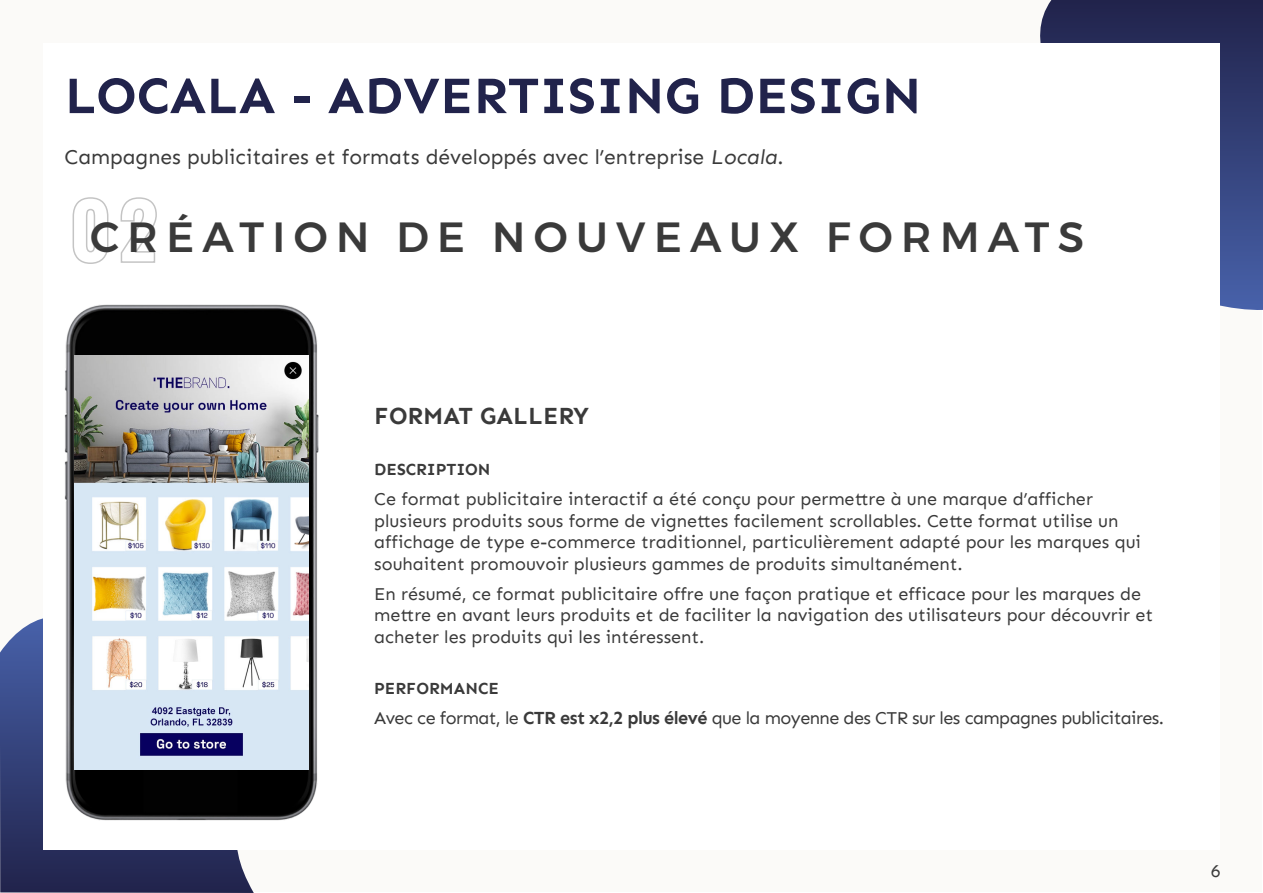
<style>
.page{position:relative;width:1263px;height:893px;background:#fff}
.page>*{position:absolute;margin:0;border:0;box-sizing:border-box;transform-origin:0 0}
.t1{font:700 52.5px "Sen";color:#21234b}
.t2{font:500 42px "Montserrat";letter-spacing:.2em;color:#3a3a3a}
.t3{font:700 24px "Sen";color:#3a3a3a}
.t4{font:21px "Sen";color:#3a3a3a}
.t5{font:18px/21.6px "Sen";color:#3a3a3a}
.t6{font:18px "Sen";letter-spacing:-.03em;color:#3a3a3a}
.t7{font:700 16.5px "Sen";color:#3a3a3a}
.s1{font-family:"Oswald";font-weight:700;font-size:78px}
.s2{font-weight:700}
</style>
<div class="page">
<div style="left:1px;top:1px;width:1261px;height:891px;background:#fbfaf8"></div>
<svg style="left:1040px;top:0;width:223px;height:310px;background:#303a6c"></svg>
<svg style="left:0;top:618px;width:254px;height:275px;background:#37406f"></svg>
<div style="left:43px;top:43px;width:1177px;height:807px;background:#fff"></div>
<img style="left:65px;top:305px;width:253px;height:516px">
<img style="left:75px;top:356px;width:233px;height:414px">
<h1 class="t1" style="left:65px;top:65px;width:859px">LOCALA - ADVERTISING DESIGN</h1>
<p class="t4" style="left:65px;top:145px;width:720px">Campagnes publicitaires et formats développés avec l’entreprise Locala.</p>
<h2 class="t2" style="left:69px;top:204px;width:1017px"><span class="s1">02</span>CRÉATION DE NOUVEAUX FORMATS</h2>
<h3 class="t3" style="left:374px;top:403px;width:217px">FORMAT GALLERY</h3>
<p class="t7" style="left:374px;top:460px;width:118px">DESCRIPTION</p>
<p class="t5" style="left:374px;top:488px;width:768px">Ce format publicitaire interactif a été conçu pour permettre à une marque d’afficher plusieurs produits sous forme de vignettes facilement scrollables. Cette format utilise un affichage de type e-commerce traditionnel, particulièrement adapté pour les marques qui souhaitent promouvoir plusieurs gammes de produits simultanément.</p>
<p class="t5" style="left:374px;top:583px;width:780px">En résumé, ce format publicitaire offre une façon pratique et efficace pour les marques de mettre en avant leurs produits et de faciliter la navigation des utilisateurs pour découvrir et acheter les produits qui les intéressent.</p>
<p class="t7" style="left:374px;top:678px;width:126px">PERFORMANCE</p>
<p class="t6" style="left:374px;top:707px;width:791px">Avec ce format, le <span class="s2">CTR est x2,2 plus élevé</span> que la moyenne des CTR sur les campagnes publicitaires.</p>
<p class="t5" style="left:1211px;top:860px;width:11px">6</p>
</div>
